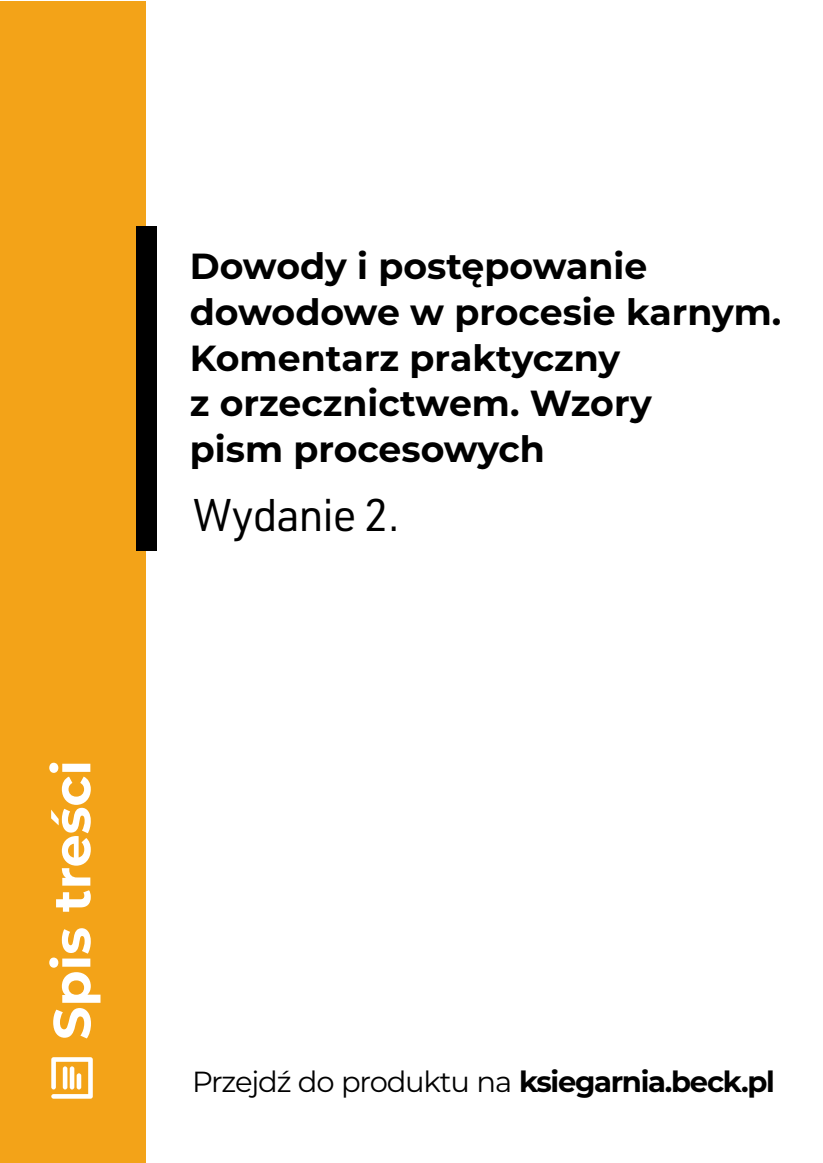
<style>
.page{position:relative;width:823px;height:1163px;background:#fff}
.page>*{position:absolute;margin:0;border:0;box-sizing:border-box;transform-origin:0 0}
.t1{font:700 52.2px "Montserrat";color:#fff}
.t2{font:44.8px "URWDIN";letter-spacing:-.03em;color:#000}
.t3{font:700 36.2px/45.8px "Montserrat";color:#000}
.t4{font:29px "Montserrat";letter-spacing:-.04em;color:#000}
.s1{font-weight:700}
</style>
<div class="page">
<div style="left:0;top:1px;width:146px;height:1161px;background:#f3a318"></div>
<div style="left:136px;top:226px;width:20px;height:324px;background:#000"></div>
<svg style="left:51px;top:1057px;width:42px;height:41px"></svg>
<h1 class="t1" style="left:40px;top:1039px;width:281px;rotate:-90deg">Spis treści</h1>
<p class="t3" style="left:190px;top:243px;width:592px">Dowody i postępowanie dowodowe w procesie karnym.<br>Komentarz praktyczny<br>z orzecznictwem. Wzory<br>pism procesowych</p>
<p class="t2" style="left:193px;top:499px;width:209px">Wydanie 2.</p>
<p class="t4" style="left:192px;top:1063px;width:584px">Przejdź do produktu na <span class="s1">ksiegarnia.beck.pl</span></p>
</div>
